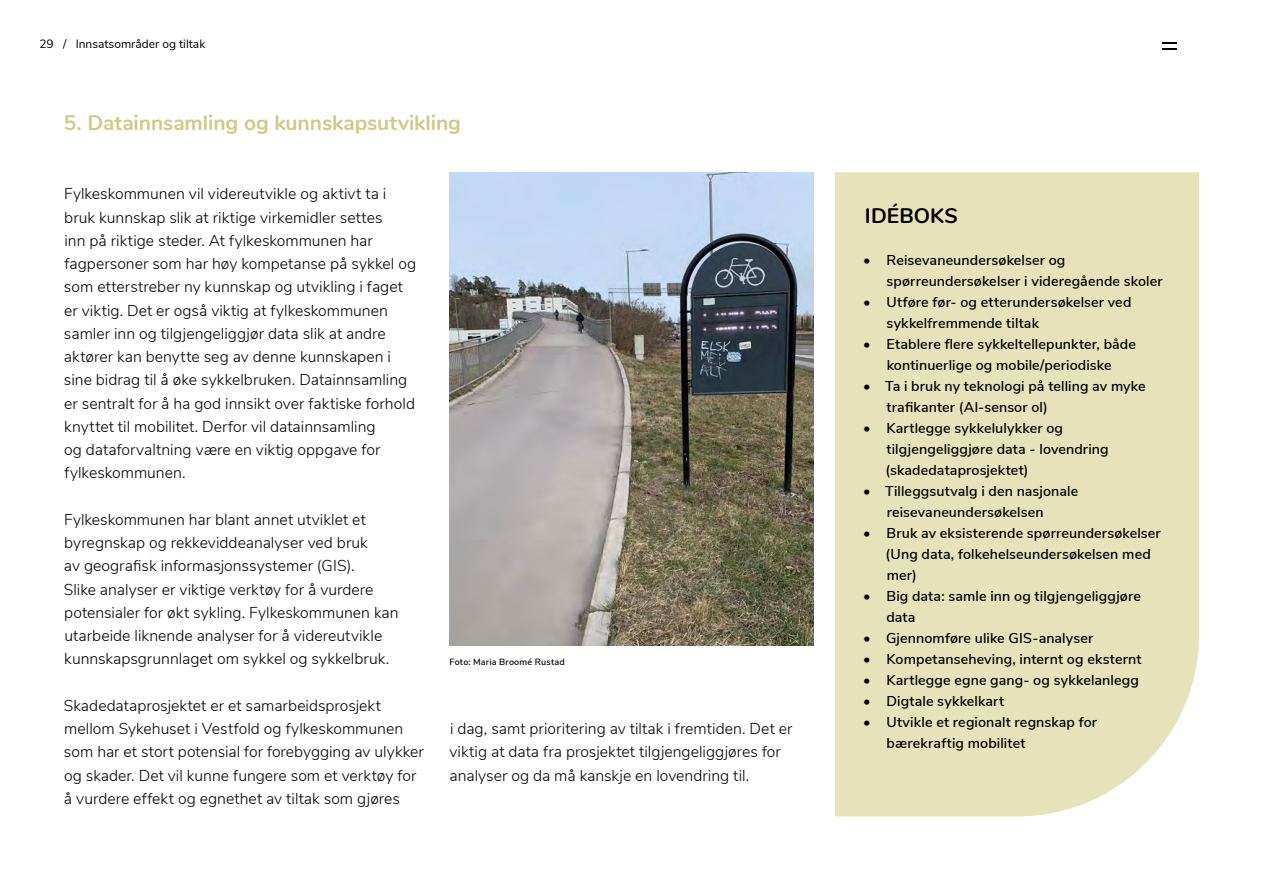
<style>
.page{position:relative;width:1263px;height:893px;background:#fff}
.page>*{position:absolute;margin:0;border:0;box-sizing:border-box;transform-origin:0 0}
.t1{font:700 21px "Nunito";letter-spacing:-.005em;color:#cfca87}
.t2{font:700 21px "Nunito";letter-spacing:.005em;color:#000}
.t3{font:300 15.75px/23.2px "Nunito Sans";color:#000}
.t4{font:600 14.25px/21px "Nunito Sans";letter-spacing:.01em;color:#000}
.t5{font:12px "Nunito Sans";color:#000}
.t6{font:600 9px "Nunito Sans";letter-spacing:.025em;color:#000}
</style>
<div class="page">
<img style="left:449px;top:172px;width:365px;height:474px">
<div style="left:835px;top:172px;width:364px;height:644px;background:#e6e3bb"></div>
<svg style="left:1163px;top:42px;width:14px;height:1px"></svg>
<svg style="left:1163px;top:49px;width:14px;height:1px"></svg>
<p class="t5" style="left:39px;top:35px;width:167px">29 / Innsatsområder og tiltak</p>
<h1 class="t1" style="left:64px;top:107px;width:399px">5. Datainnsamling og kunnskapsutvikling</h1>
<p class="t3" style="left:64px;top:181px;width:354px">Fylkeskommunen vil videreutvikle og aktivt ta i bruk kunnskap slik at riktige virkemidler settes<br>inn på riktige steder. At fylkeskommunen har fagpersoner som har høy kompetanse på sykkel og som etterstreber ny kunnskap og utvikling i faget er viktig. Det er også viktig at fylkeskommunen samler inn og tilgjengeliggjør data slik at andre aktører kan benytte seg av denne kunnskapen i sine bidrag til å øke sykkelbruken. Datainnsamling er sentralt for å ha god innsikt over faktiske forhold knyttet til mobilitet. Derfor vil datainnsamling<br>og dataforvaltning være en viktig oppgave for fylkeskommunen.</p>
<p class="t3" style="left:64px;top:507px;width:336px">Fylkeskommunen har blant annet utviklet et byregnskap og rekkeviddeanalyser ved bruk<br>av geografisk informasjonssystemer (GIS).<br>Slike analyser er viktige verktøy for å vurdere potensialer for økt sykling. Fylkeskommunen kan utarbeide liknende analyser for å videreutvikle kunnskapsgrunnlaget om sykkel og sykkelbruk.</p>
<p class="t3" style="left:64px;top:693px;width:362px">Skadedataprosjektet er et samarbeidsprosjekt mellom Sykehuset i Vestfold og fylkeskommunen som har et stort potensial for forebygging av ulykker og skader. Det vil kunne fungere som et verktøy for å vurdere effekt og egnethet av tiltak som gjøres</p>
<p class="t6" style="left:449px;top:656px;width:117px">Foto: Maria Broomé Rustad</p>
<p class="t3" style="left:449px;top:716px;width:345px">i dag, samt prioritering av tiltak i fremtiden. Det er viktig at data fra prosjektet tilgjengeliggjøres for analyser og da må kanskje en lovendring til.</p>
<h1 class="t2" style="left:865px;top:200px;width:95px">IDÉBOKS</h1>
<p class="t4" style="left:886px;top:249px;width:278px;text-indent:-23px">• Reisevaneundersøkelser og spørreundersøkelser i videregående skoler</p>
<p class="t4" style="left:886px;top:291px;width:246px;text-indent:-23px">• Utføre før- og etterundersøkelser ved sykkelfremmende tiltak</p>
<p class="t4" style="left:863px;top:333px;width:274px;text-align:center">• Etablere flere sykkeltellepunkter, både kontinuerlige og mobile/periodiske</p>
<p class="t4" style="left:886px;top:375px;width:261px;text-indent:-23px">• Ta i bruk ny teknologi på telling av myke trafikanter (Al-sensor ol)</p>
<p class="t4" style="left:886px;top:417px;width:225px;text-indent:-23px">• Kartlegge sykkelulykker og tilgjengeliggjøre data - lovendring (skadedataprosjektet)</p>
<p class="t4" style="left:887px;top:480px;width:193px;text-indent:-24px">• Tilleggsutvalg i den nasjonale reisevaneundersøkelsen</p>
<p class="t4" style="left:885px;top:522px;width:277px;text-indent:-23px">• Bruk av eksisterende spørreundersøkelser (Ung data, folkehelseundersøkelsen med mer)</p>
<p class="t4" style="left:886px;top:585px;width:256px;text-indent:-23px">• Big data: samle inn og tilgjengeliggjøre data</p>
<p class="t4" style="left:863px;top:627px;width:232px">• Gjennomføre ulike GIS-analyser</p>
<p class="t4" style="left:863px;top:648px;width:280px">• Kompetanseheving, internt og eksternt</p>
<p class="t4" style="left:863px;top:669px;width:277px">• Kartlegge egne gang- og sykkelanlegg</p>
<p class="t4" style="left:863px;top:690px;width:143px">• Digtale sykkelkart</p>
<p class="t4" style="left:887px;top:711px;width:212px;text-indent:-24px">• Utvikle et regionalt regnskap for bærekraftig mobilitet</p>
</div>
